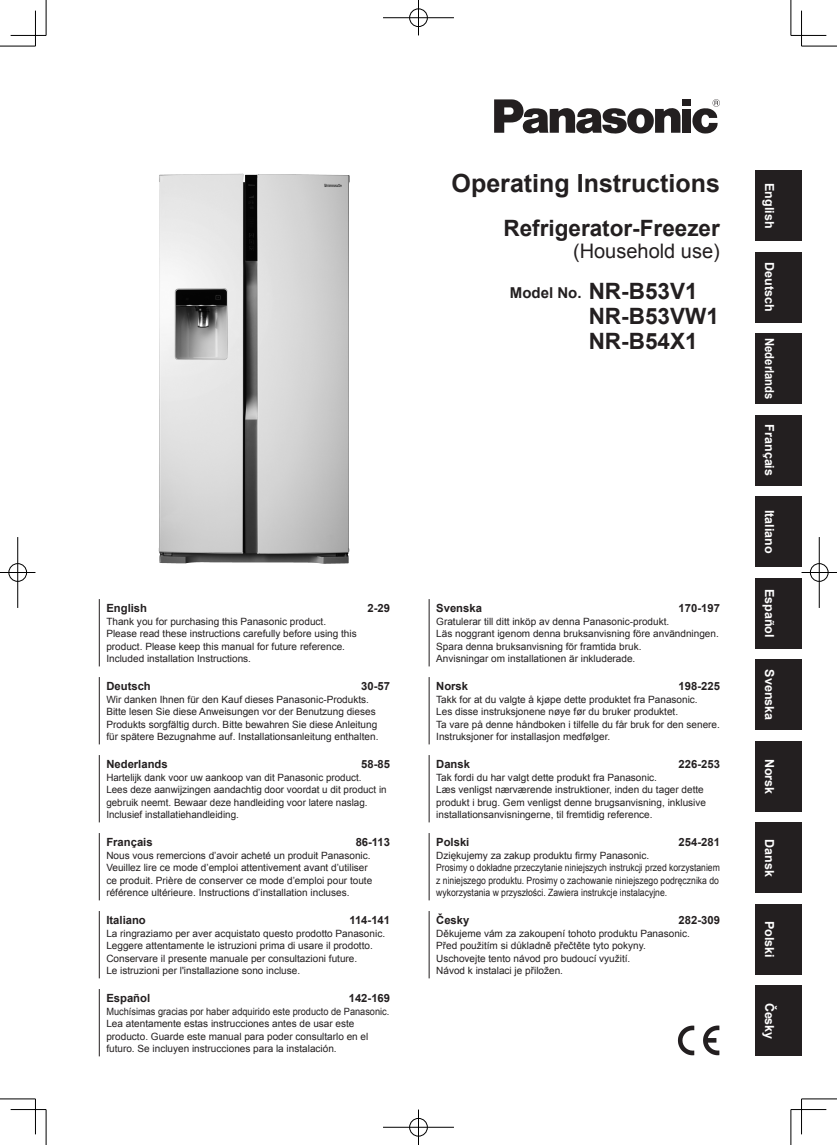
<style>
.page{position:relative;width:837px;height:1145px;background:#fff}
.page>*{position:absolute;margin:0;border:0;box-sizing:border-box;transform-origin:0 0}
.t1{font:700 25px "Arial";color:#231f20}
.t2{font:700 22.5px/25px "Arial";color:#231f20}
.t3{font:20px "Arial";color:#231f20}
.t4{font:700 15px "Arial";color:#231f20}
.t5{font:700 12.5px "Arial";color:#fff}
.t6{font:700 12.5px "Arial";color:#fff;scale:.9 1}
.t7{font:700 11.25px "Arial";color:#231f20}
.t8{font:10px/12.5px "Arial";color:#231f20}
.t9{font:10px/12.5px "Arial";color:#231f20;scale:.92 1}
</style>
<div class="page">
<div style="left:682px;top:99px;width:9px;height:7px;background:#231f20"></div>
<div style="left:682px;top:109px;width:9px;height:24px;background:#231f20"></div>
<svg style="left:494px;top:99px;width:186px;height:34px"></svg>
<svg style="left:692px;top:99px;width:27px;height:34px"></svg>
<div style="left:755px;top:170px;width:46px;height:71px;background:#231f20"></div>
<div style="left:755px;top:252px;width:46px;height:70px;background:#231f20"></div>
<div style="left:755px;top:333px;width:46px;height:71px;background:#231f20"></div>
<div style="left:755px;top:415px;width:46px;height:70px;background:#231f20"></div>
<div style="left:755px;top:496px;width:46px;height:71px;background:#231f20"></div>
<div style="left:755px;top:578px;width:46px;height:70px;background:#231f20"></div>
<div style="left:755px;top:659px;width:46px;height:71px;background:#231f20"></div>
<div style="left:755px;top:741px;width:46px;height:70px;background:#231f20"></div>
<div style="left:755px;top:822px;width:46px;height:71px;background:#231f20"></div>
<div style="left:755px;top:904px;width:46px;height:70px;background:#231f20"></div>
<div style="left:755px;top:985px;width:46px;height:71px;background:#231f20"></div>
<hr style="left:99px;top:599px;width:1px;height:67px;background:#231f20">
<hr style="left:428px;top:599px;width:1px;height:67px;background:#231f20">
<hr style="left:99px;top:677px;width:1px;height:67px;background:#231f20">
<hr style="left:428px;top:677px;width:1px;height:67px;background:#231f20">
<hr style="left:99px;top:755px;width:1px;height:67px;background:#231f20">
<hr style="left:428px;top:755px;width:1px;height:67px;background:#231f20">
<hr style="left:99px;top:833px;width:1px;height:67px;background:#231f20">
<hr style="left:428px;top:833px;width:1px;height:67px;background:#231f20">
<hr style="left:99px;top:911px;width:1px;height:67px;background:#231f20">
<hr style="left:428px;top:911px;width:1px;height:67px;background:#231f20">
<hr style="left:99px;top:989px;width:1px;height:67px;background:#231f20">
<svg style="left:677px;top:1025px;width:17px;height:30px"></svg>
<svg style="left:703px;top:1025px;width:16px;height:30px"></svg>
<img style="left:158px;top:173px;width:191px;height:391px">
<hr style="left:0;top:46px;width:35px;height:1px;background:#000">
<hr style="left:801px;top:46px;width:35px;height:1px;background:#000">
<hr style="left:0;top:1098px;width:35px;height:1px;background:#000">
<hr style="left:801px;top:1098px;width:35px;height:1px;background:#000">
<hr style="left:46px;top:0;width:1px;height:35px;background:#000">
<hr style="left:46px;top:1109px;width:1px;height:35px;background:#000">
<hr style="left:790px;top:0;width:1px;height:35px;background:#000">
<hr style="left:790px;top:1109px;width:1px;height:35px;background:#000">
<hr style="left:11px;top:35px;width:35px;height:1px;background:#000">
<hr style="left:790px;top:35px;width:36px;height:1px;background:#000">
<hr style="left:11px;top:1109px;width:35px;height:1px;background:#000">
<hr style="left:790px;top:1109px;width:36px;height:1px;background:#000">
<hr style="left:35px;top:11px;width:1px;height:35px;background:#000">
<hr style="left:35px;top:1098px;width:1px;height:36px;background:#000">
<hr style="left:801px;top:11px;width:1px;height:35px;background:#000">
<hr style="left:801px;top:1098px;width:1px;height:36px;background:#000">
<div style="left:408px;top:8px;width:20px;height:19px;border:2px solid #fff;border-radius:50%"></div>
<hr style="left:383px;top:17px;width:71px;height:2px;background:#fff">
<hr style="left:417px;top:0;width:2px;height:35px;background:#fff">
<div style="left:409px;top:9px;width:18px;height:18px;border:1px solid #000;border-radius:50%"></div>
<hr style="left:383px;top:18px;width:71px;height:1px;background:#000">
<hr style="left:418px;top:0;width:1px;height:35px;background:#000">
<div style="left:408px;top:1117px;width:20px;height:20px;border:2px solid #fff;border-radius:50%"></div>
<hr style="left:383px;top:1126px;width:71px;height:2px;background:#fff">
<hr style="left:417px;top:1109px;width:2px;height:35px;background:#fff">
<div style="left:409px;top:1118px;width:18px;height:18px;border:1px solid #000;border-radius:50%"></div>
<hr style="left:383px;top:1127px;width:71px;height:1px;background:#000">
<hr style="left:418px;top:1109px;width:1px;height:35px;background:#000">
<div style="left:8px;top:562px;width:19px;height:20px;border:2px solid #fff;border-radius:50%"></div>
<hr style="left:0;top:571px;width:35px;height:2px;background:#fff">
<hr style="left:17px;top:537px;width:2px;height:71px;background:#fff">
<div style="left:9px;top:563px;width:18px;height:18px;border:1px solid #000;border-radius:50%"></div>
<hr style="left:0;top:572px;width:35px;height:1px;background:#000">
<hr style="left:18px;top:537px;width:1px;height:71px;background:#000">
<div style="left:809px;top:562px;width:19px;height:20px;border:2px solid #fff;border-radius:50%"></div>
<hr style="left:801px;top:571px;width:35px;height:2px;background:#fff">
<div style="left:809px;top:563px;width:19px;height:18px;border:1px solid #000;border-radius:50%"></div>
<hr style="left:801px;top:572px;width:35px;height:1px;background:#000">
<hr style="left:818px;top:537px;width:1px;height:71px;background:#000">
<p class="t7" style="left:106px;top:601px;width:42px">English</p>
<p class="t7" style="left:367px;top:601px;width:24px">2-29</p>
<p class="t8" style="left:106px;top:615px;width:252px">Thank you for purchasing this Panasonic product.<br>Please read these instructions carefully before using this product. Please keep this manual for future reference.<br>Included installation Instructions.</p>
<p class="t7" style="left:106px;top:679px;width:46px">Deutsch</p>
<p class="t7" style="left:361px;top:679px;width:30px">30-57</p>
<p class="t8" style="left:106px;top:693px;width:273px">Wir danken Ihnen für den Kauf dieses Panasonic-Produkts.<br>Bitte lesen Sie diese Anweisungen vor der Benutzung dieses Produkts sorgfältig durch. Bitte bewahren Sie diese Anleitung für spätere Bezugnahme auf. Installationsanleitung enthalten.</p>
<p class="t7" style="left:106px;top:757px;width:63px">Nederlands</p>
<p class="t7" style="left:361px;top:757px;width:30px">58-85</p>
<p class="t8" style="left:106px;top:771px;width:281px">Hartelijk dank voor uw aankoop van dit Panasonic product.<br>Lees deze aanwijzingen aandachtig door voordat u dit product in gebruik neemt. Bewaar deze handleiding voor latere naslag.<br>Inclusief installatiehandleiding.</p>
<p class="t7" style="left:106px;top:835px;width:48px">Français</p>
<p class="t7" style="left:355px;top:835px;width:36px">86-113</p>
<p class="t8" style="left:106px;top:849px;width:267px">Nous vous remercions d’avoir acheté un produit Panasonic.<br>Veuillez lire ce mode d’emploi attentivement avant d’utiliser ce produit. Prière de conserver ce mode d’emploi pour toute référence ultérieure. Instructions d’installation incluses.</p>
<p class="t7" style="left:106px;top:912px;width:41px">Italiano</p>
<p class="t7" style="left:349px;top:912px;width:42px">114-141</p>
<p class="t8" style="left:106px;top:927px;width:280px">La ringraziamo per aver acquistato questo prodotto Panasonic.<br>Leggere attentamente le istruzioni prima di usare il prodotto.<br>Conservare il presente manuale per consultazioni future.<br>Le istruzioni per l'installazione sono incluse.</p>
<p class="t7" style="left:106px;top:990px;width:45px">Español</p>
<p class="t7" style="left:348px;top:990px;width:43px">142-169</p>
<p class="t9" style="left:106px;top:1005px;width:309px">Muchísimas gracias por haber adquirido este producto de Panasonic.<br>Lea atentamente estas instrucciones antes de usar este producto. Guarde este manual para poder consultarlo en el futuro. Se incluyen instrucciones para la instalación.</p>
<h1 class="t1" style="left:451px;top:166px;width:270px">Operating Instructions</h1>
<h2 class="t2" style="left:503px;top:216px;width:218px">Refrigerator-Freezer</h2>
<h3 class="t3" style="left:573px;top:238px;width:148px">(Household use)</h3>
<h2 class="t2" style="left:588px;top:280px;width:132px">NR-B53V1<br>NR-B53VW1<br>NR-B54X1</h2>
<h3 class="t4" style="left:509px;top:283px;width:73px">Model No.</h3>
<p class="t7" style="left:436px;top:601px;width:47px">Svenska</p>
<p class="t7" style="left:678px;top:601px;width:43px">170-197</p>
<p class="t8" style="left:436px;top:615px;width:284px">Gratulerar till ditt inköp av denna Panasonic-produkt.<br>Läs noggrant igenom denna bruksanvisning före användningen.<br>Spara denna bruksanvisning för framtida bruk.<br>Anvisningar om installationen är inkluderade.</p>
<p class="t7" style="left:436px;top:679px;width:33px">Norsk</p>
<p class="t7" style="left:678px;top:679px;width:43px">198-225</p>
<p class="t8" style="left:436px;top:693px;width:285px">Takk for at du valgte å kjøpe dette produktet fra Panasonic.<br>Les disse instruksjonene nøye før du bruker produktet.<br>Ta vare på denne håndboken i tilfelle du får bruk for den senere.<br>Instruksjoner for installasjon medfølger.</p>
<p class="t7" style="left:436px;top:757px;width:35px">Dansk</p>
<p class="t7" style="left:678px;top:757px;width:43px">226-253</p>
<p class="t8" style="left:436px;top:771px;width:271px">Tak fordi du har valgt dette produkt fra Panasonic.<br>Læs venligst nærværende instruktioner, inden du tager dette produkt i brug. Gem venligst denne brugsanvisning, inklusive installationsanvisningerne, til fremtidig reference.</p>
<p class="t7" style="left:436px;top:835px;width:35px">Polski</p>
<p class="t7" style="left:678px;top:835px;width:43px">254-281</p>
<p class="t8" style="left:436px;top:849px;width:285px">Dziękujemy za zakup produktu firmy Panasonic.<br>Prosimy o dokładne przeczytanie niniejszych instrukcji przed korzystaniem z niniejszego produktu. Prosimy o zachowanie niniejszego podręcznika do wykorzystania w przyszłości. Zawiera instrukcje instalacyjne.</p>
<p class="t7" style="left:436px;top:912px;width:35px">Česky</p>
<p class="t7" style="left:678px;top:912px;width:43px">282-309</p>
<p class="t8" style="left:436px;top:927px;width:255px">Děkujeme vám za zakoupení tohoto produktu Panasonic.<br>Před použitím si důkladně přečtěte tyto pokyny.<br>Uschovejte tento návod pro budoucí využití.<br>Návod k instalaci je přiložen.</p>
<p class="t5" style="left:777px;top:183px;width:47px;rotate:90deg">English</p>
<p class="t5" style="left:777px;top:262px;width:51px;rotate:90deg">Deutsch</p>
<p class="t6" style="left:777px;top:338px;width:70px;rotate:90deg">Nederlands</p>
<p class="t5" style="left:777px;top:424px;width:53px;rotate:90deg">Français</p>
<p class="t5" style="left:777px;top:510px;width:45px;rotate:90deg">Italiano</p>
<p class="t5" style="left:777px;top:589px;width:50px;rotate:90deg">Español</p>
<p class="t5" style="left:777px;top:669px;width:52px;rotate:90deg">Svenska</p>
<p class="t5" style="left:777px;top:758px;width:37px;rotate:90deg">Norsk</p>
<p class="t5" style="left:777px;top:839px;width:39px;rotate:90deg">Dansk</p>
<p class="t5" style="left:777px;top:921px;width:38px;rotate:90deg">Polski</p>
<p class="t5" style="left:777px;top:1002px;width:38px;rotate:90deg">Česky</p>
</div>
